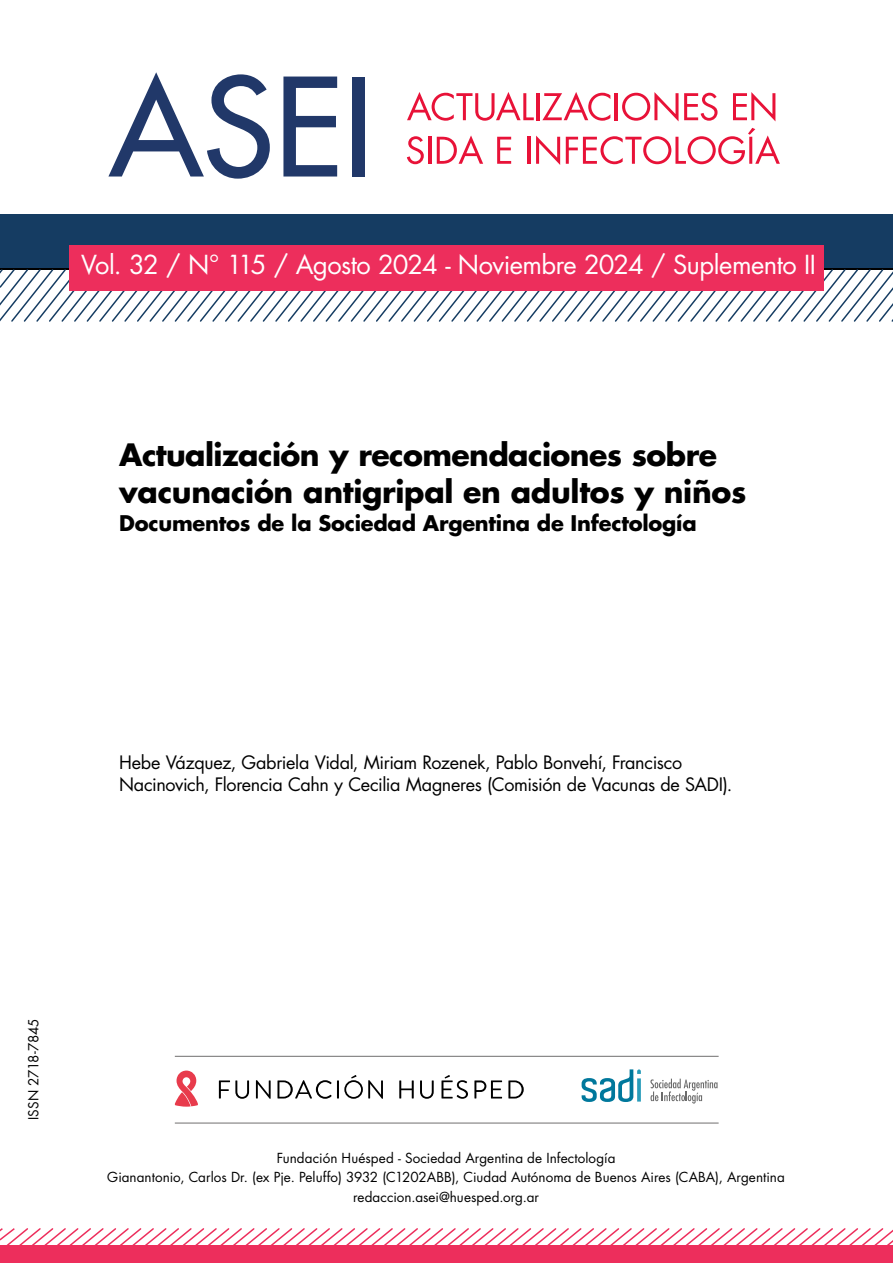
<style>
.page{position:relative;width:893px;height:1263px;background:#fff}
.page>*{position:absolute;margin:0;border:0;box-sizing:border-box;transform-origin:0 0}
.t1{font:700 30px/36.8px "Futura Std";letter-spacing:-.02em;color:#000}
.t2{font:25.5px "Futura Std";letter-spacing:-.025em;color:#fff}
.t3{font:700 21px "Futura Std";letter-spacing:-.01em;color:#000}
.t4{font:18px/21.6px "Futura Std";letter-spacing:-.02em;color:#000}
.t5{font:13.5px/19.5px "Futura Std";letter-spacing:.005em;color:#000;text-align:center}
</style>
<div class="page">
<svg style="left:0;top:268px;width:893px;height:54px"></svg>
<svg style="left:0;top:1228px;width:893px;height:17px"></svg>
<div style="left:0;top:215px;width:893px;height:53px;background:#153c62"></div>
<div style="left:0;top:1245px;width:893px;height:18px;background:#ed2e5c"></div>
<div style="left:70px;top:246px;width:754px;height:45px;background:#ed2e5c"></div>
<hr style="left:175px;top:1056px;width:544px;height:1px;background:#706f6f">
<hr style="left:175px;top:1123px;width:544px;height:1px;background:#706f6f">
<svg style="left:407px;top:92px;width:127px;height:29px"></svg>
<hr style="left:536px;top:93px;width:4px;height:27px;background:#e81238">
<svg style="left:542px;top:92px;width:68px;height:29px"></svg>
<hr style="left:615px;top:93px;width:3px;height:27px;background:#e81238">
<svg style="left:622px;top:92px;width:56px;height:29px"></svg>
<svg style="left:684px;top:93px;width:33px;height:28px"></svg>
<svg style="left:733px;top:92px;width:42px;height:29px"></svg>
<svg style="left:108px;top:72px;width:162px;height:107px"></svg>
<svg style="left:283px;top:77px;width:54px;height:99px"></svg>
<div style="left:352px;top:77px;width:13px;height:99px;background:#213869"></div>
<svg style="left:407px;top:136px;width:17px;height:28px"></svg>
<hr style="left:428px;top:137px;width:3px;height:27px;background:#e81238">
<svg style="left:437px;top:135px;width:46px;height:29px"></svg>
<svg style="left:497px;top:137px;width:14px;height:27px"></svg>
<hr style="left:527px;top:137px;width:3px;height:27px;background:#e81238">
<svg style="left:536px;top:136px;width:24px;height:29px"></svg>
<svg style="left:566px;top:128px;width:214px;height:36px"></svg>
<svg style="left:582px;top:1069px;width:59px;height:33px"></svg>
<svg style="left:650px;top:1079px;width:68px;height:24px"></svg>
<svg style="left:175px;top:1070px;width:23px;height:37px"></svg>
<svg style="left:399px;top:1080px;width:15px;height:18px"></svg>
<svg style="left:420px;top:1080px;width:14px;height:19px"></svg>
<svg style="left:441px;top:1075px;width:27px;height:24px"></svg>
<svg style="left:474px;top:1080px;width:28px;height:18px"></svg>
<svg style="left:508px;top:1080px;width:16px;height:18px"></svg>
<svg style="left:219px;top:1080px;width:30px;height:19px"></svg>
<svg style="left:256px;top:1080px;width:15px;height:19px"></svg>
<svg style="left:277px;top:1075px;width:106px;height:24px"></svg>
<h2 class="t2" style="left:81px;top:248px;width:736px">Vol. 32 / N° 115 / Agosto 2024 - Noviembre 2024 / Suplemento II</h2>
<h1 class="t1" style="left:119px;top:436px;width:629px">Actualización y recomendaciones sobre vacunación antigripal en adultos y niños</h1>
<h3 class="t3" style="left:119px;top:509px;width:579px">Documentos de la Sociedad Argentina de Infectología</h3>
<h3 class="t4" style="left:119px;top:752px;width:615px">Hebe Vázquez, Gabriela Vidal, Miriam Rozenek, Pablo Bonvehí, Francisco<br>Nacinovich, Florencia Cahn y Cecilia Magneres (Comisión de Vacunas de SADI).</h3>
<p class="t5" style="left:24px;top:1120px;width:103px;rotate:-90deg">ISSN 2718-7845</p>
<p class="t5" style="left:107px;top:1148px;width:679px">Fundación Huésped - Sociedad Argentina de Infectología<br>Gianantonio, Carlos Dr. (ex Pje. Peluffo) 3932 (C1202ABB), Ciudad Autónoma de Buenos Aires (CABA), Argentina redaccion.asei@huesped.org.ar</p>
</div>
